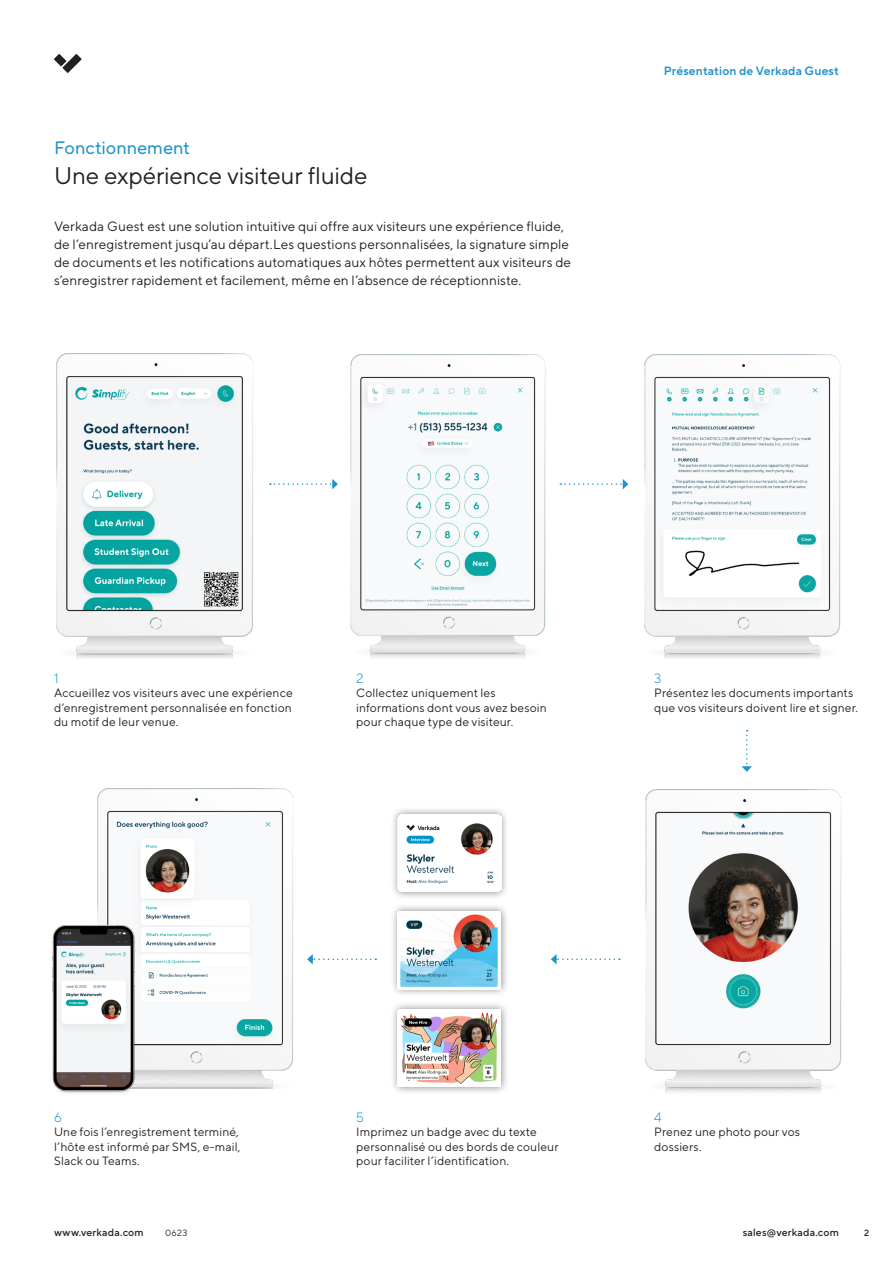
<style>
.page{position:relative;width:893px;height:1263px;background:#fff}
.page>*{position:absolute;margin:0;border:0;box-sizing:border-box;transform-origin:0 0}
.Level_1-Headlines-Ti{font:24px "TT Norms Pro";letter-spacing:-.005em;color:#231f20}
.Level_2-Subtitles-Se{font:18px "TT Norms Pro";color:#2292cc}
.t1{font:13.5px/18px "TT Norms Pro";letter-spacing:.01em;color:#231f20}
.t2{font:300 13.5px "TT Norms Pro";color:#1190d7}
.t3{font:12px/14.4px "TT Norms Pro";letter-spacing:.01em;color:#231f20}
.t4{font:600 12px "TT Norms Pro";letter-spacing:.01em;color:#2292cc}
.t5{font:500 10.5px "TT Norms Pro";letter-spacing:.02em;color:#231f20}
.t6{font:9px "TT Norms Pro";color:#231f20}
.t7{font:500 9px "TT Norms Pro";color:#231f20}
</style>
<div class="page">
<svg style="left:54px;top:54px;width:28px;height:19px"></svg>
<svg style="left:270px;top:479px;width:68px;height:10px"></svg>
<svg style="left:560px;top:479px;width:68px;height:10px"></svg>
<svg style="left:551px;top:954px;width:69px;height:10px"></svg>
<svg style="left:307px;top:954px;width:69px;height:10px"></svg>
<svg style="left:741px;top:730px;width:11px;height:42px"></svg>
<div style="left:390px;top:806px;width:119px;height:94px;background:#231f20;opacity:.55"></div>
<img style="left:398px;top:814px;width:103px;height:77px">
<div style="left:390px;top:903px;width:119px;height:94px;background:#231f20;opacity:.55"></div>
<img style="left:398px;top:912px;width:103px;height:77px">
<div style="left:390px;top:1001px;width:119px;height:93px;background:#231f20;opacity:.55"></div>
<img style="left:398px;top:1009px;width:103px;height:78px">
<img style="left:97px;top:788px;width:196px;height:301px">
<img style="left:52px;top:925px;width:84px;height:168px">
<img style="left:644px;top:355px;width:197px;height:304px">
<img style="left:350px;top:355px;width:196px;height:303px">
<img style="left:645px;top:789px;width:197px;height:304px">
<img style="left:56px;top:353px;width:197px;height:306px">
<p class="Level_2-Subtitles-Se" style="left:54px;top:135px;width:138px">Fonctionnement</p>
<p class="Level_1-Headlines-Ti" style="left:54px;top:159px;width:315px">Une expérience visiteur fluide</p>
<p class="t1" style="left:54px;top:217px;width:519px">Verkada Guest est une solution intuitive qui offre aux visiteurs une expérience fluide, de l’enregistrement jusqu’au départ.Les questions personnalisées, la signature simple de documents et les notifications automatiques aux hôtes permettent aux visiteurs de s’enregistrer rapidement et facilement, même en l’absence de réceptionniste.</p>
<p class="t4" style="left:664px;top:62px;width:177px">Présentation de Verkada Guest</p>
<p class="t2" style="left:54px;top:668px;width:6px">1</p>
<p class="t3" style="left:54px;top:685px;width:240px;text-align:justify">Accueillez vos visiteurs avec une expérience d’enregistrement personnalisée en fonction du motif de leur venue.</p>
<p class="t2" style="left:356px;top:668px;width:9px">2</p>
<p class="t3" style="left:356px;top:685px;width:192px">Collectez uniquement les informations dont vous avez besoin pour chaque type de visiteur.</p>
<p class="t2" style="left:654px;top:668px;width:9px">3</p>
<p class="t3" style="left:654px;top:685px;width:205px">Présentez les documents importants que vos visiteurs doivent lire et signer.</p>
<p class="t2" style="left:54px;top:1107px;width:9px">6</p>
<p class="t3" style="left:54px;top:1124px;width:188px;text-align:justify">Une fois l’enregistrement terminé, l’hôte est informé par SMS, e-mail, Slack ou Teams.</p>
<p class="t2" style="left:356px;top:1107px;width:9px">5</p>
<p class="t3" style="left:356px;top:1124px;width:204px">Imprimez un badge avec du texte personnalisé ou des bords de couleur pour faciliter l’identification.</p>
<p class="t2" style="left:654px;top:1107px;width:9px">4</p>
<p class="t3" style="left:654px;top:1124px;width:147px">Prenez une photo pour vos dossiers.</p>
<p class="t5" style="left:54px;top:1224px;width:91px">www.verkada.com</p>
<p class="t6" style="left:165px;top:1226px;width:24px">0623</p>
<p class="t5" style="left:743px;top:1224px;width:98px">sales@verkada.com</p>
<p class="t7" style="left:864px;top:1226px;width:7px">2</p>
</div>
